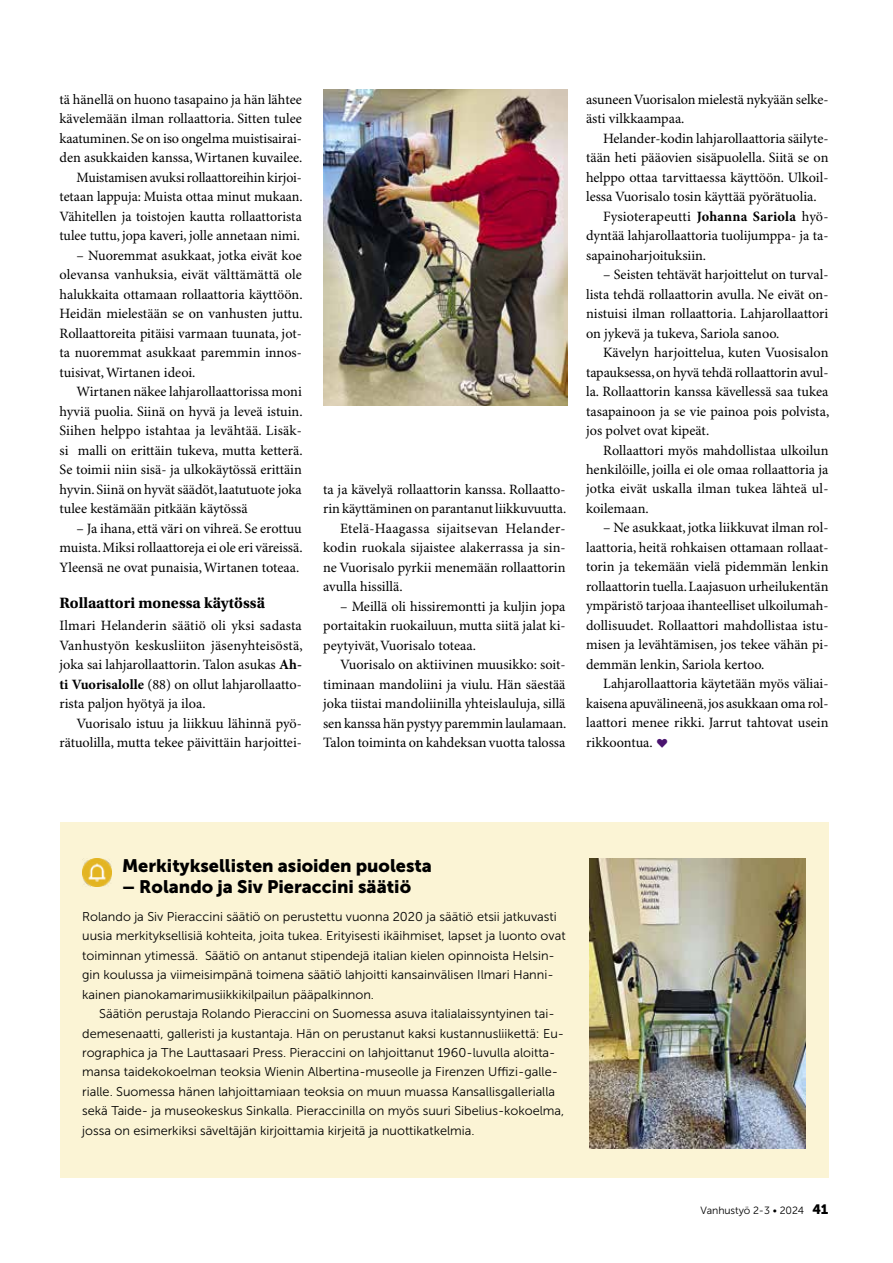
<style>
.page{position:relative;width:893px;height:1263px;background:#fff}
.page>*{position:absolute;margin:0;border:0;box-sizing:border-box;transform-origin:0 0}
.t1{font:18px "Museo Sans 900";color:#000}
.t2{font:700 15.75px "Utopia Std";color:#000}
.t3{font:14.25px/19.5px "Minion Pro";color:#000;text-align:justify}
.t4{font:14.25px "Minion Pro";letter-spacing:.02em;color:#000}
.t5{font:12.75px/19.5px "Museo Sans 300";color:#000}
.t6{font:10.5px "Museo Sans 300";letter-spacing:-.005em;color:#000}
.s1{font-weight:700}
.s2{color:#4a136f}
.s3{font-family:"Museo Sans 900";font-size:13.5px}
</style>
<div class="page">
<div style="left:60px;top:822px;width:768px;height:356px;background:#fbf4d5"></div>
<img style="left:589px;top:858px;width:216px;height:291px">
<img style="left:323px;top:89px;width:245px;height:317px">
<img style="left:82px;top:858px;width:29px;height:29px">
<p class="t3" style="left:60px;top:90px;width:245px;text-align:right">tä hänellä on huono tasapaino ja hän lähtee kävelemään ilman rollaattoria. Sitten tulee kaatuminen. Se on iso ongelma muistisairai&shy;den asukkaiden kanssa, Wirtanen kuvailee.<br>Muistamisen avuksi rollaattoreihin kirjoi&shy;tetaan lappuja: Muista ottaa minut mukaan.<br>Vähitellen ja toistojen kautta rollaattorista tulee tuttu, jopa kaveri, jolle annetaan nimi.</p>
<p class="t3" style="left:60px;top:246px;width:245px;text-indent:17px">– Nuoremmat asukkaat, jotka eivät koe olevansa vanhuksia, eivät välttämättä ole halukkaita ottamaan rollaattoria käyttöön.<br>Heidän mielestään se on vanhusten juttu.<br>Rollaattoreita pitäisi varmaan tuunata, jot&shy;ta nuoremmat asukkaat paremmin innos&shy;tuisivat, Wirtanen ideoi.</p>
<p class="t3" style="left:60px;top:382px;width:245px;text-indent:17px">Wirtanen näkee lahjarollaattorissa moni hyviä puolia. Siinä on hyvä ja leveä istuin.<br>Siihen helppo istahtaa ja levähtää. Lisäk&shy;si malli on erittäin tukeva, mutta ketterä.<br>Se toimii niin sisä- ja ulkokäytössä erittäin hyvin. Siinä on hyvät säädöt, laatutuote joka tulee kestämään pitkään käytössä</p>
<p class="t3" style="left:60px;top:519px;width:245px;text-indent:17px">– Ja ihana, että väri on vihreä. Se erottuu muista. Miksi rollaattoreja ei ole eri väreissä.<br>Yleensä ne ovat punaisia, Wirtanen toteaa.</p>
<p class="t2" style="left:60px;top:593px;width:207px">Rollaattori monessa käytössä</p>
<p class="t3" style="left:60px;top:616px;width:245px">Ilmari Helanderin säätiö oli yksi sadasta Vanhustyön keskusliiton jäsenyhteisöstä, joka sai lahjarollaattorin. Talon asukas <span class="s1">Ah&shy;ti Vuorisalolle</span> (88) on ollut lahjarollaatto&shy;rista paljon hyötyä ja iloa.</p>
<p class="t3" style="left:60px;top:714px;width:244px;text-align:right">Vuorisalo istuu ja liikkuu lähinnä pyö&shy;rätuolilla, mutta tekee päivittäin harjoittei-</p>
<p class="t3" style="left:323px;top:480px;width:244px">ta ja kävelyä rollaattorin kanssa. Rollaatto-</p>
<p class="t3" style="left:323px;top:499px;width:245px">rin käyttäminen on parantanut liikkuvuutta.</p>
<p class="t4" style="left:340px;top:520px;width:227px">Etelä-Haagassa sijaitsevan Helander-</p>
<p class="t3" style="left:323px;top:538px;width:244px">kodin ruokala sijaistee alakerrassa ja sin-</p>
<p class="t3" style="left:323px;top:558px;width:244px">ne Vuorisalo pyrkii menemään rollaattorin</p>
<p class="t3" style="left:323px;top:577px;width:81px">avulla hissillä.</p>
<p class="t3" style="left:323px;top:597px;width:244px;text-indent:17px">– Meillä oli hissiremontti ja kuljin jopa portaitakin ruokailuun, mutta siitä jalat ki&shy;peytyivät, Vuorisalo toteaa.</p>
<p class="t3" style="left:323px;top:655px;width:245px;text-indent:17px">Vuorisalo on aktiivinen muusikko: soit&shy;timinaan mandoliini ja viulu. Hän säestää joka tiistai mandoliinilla yhteislauluja, sillä sen kanssa hän pystyy paremmin laulamaan.<br>Talon toiminta on kahdeksan vuotta talossa</p>
<p class="t3" style="left:586px;top:90px;width:244px">asuneen Vuorisalon mielestä nykyään selke&shy;ästi vilkkaampaa.</p>
<p class="t3" style="left:603px;top:129px;width:227px">Helander-kodin lahjarollaattoria säilyte-</p>
<p class="t3" style="left:586px;top:148px;width:244px">tään heti pääovien sisäpuolella. Siitä se on</p>
<p class="t3" style="left:586px;top:168px;width:244px">helppo ottaa tarvittaessa käyttöön. Ulkoil-</p>
<p class="t3" style="left:586px;top:187px;width:232px">lessa Vuorisalo tosin käyttää pyörätuolia.</p>
<p class="t3" style="left:603px;top:207px;width:227px">Fysioterapeutti <span class="s1">Johanna Sariola</span> hyö-</p>
<p class="t3" style="left:586px;top:226px;width:244px">dyntää lahjarollaattoria tuolijumppa- ja ta-</p>
<p class="t3" style="left:586px;top:246px;width:122px">sapainoharjoituksiin.</p>
<p class="t3" style="left:586px;top:265px;width:244px;text-indent:17px">– Seisten tehtävät harjoittelut on turval&shy;lista tehdä rollaattorin avulla. Ne eivät on&shy;nistuisi ilman rollaattoria. Lahjarollaattori on jykevä ja tukeva, Sariola sanoo.</p>
<p class="t3" style="left:586px;top:343px;width:245px;text-indent:17px">Kävelyn harjoittelua, kuten Vuosisalon tapauksessa, on hyvä tehdä rollaattorin avul&shy;la. Rollaattorin kanssa kävellessä saa tukea tasapainoon ja se vie painoa pois polvista, jos polvet ovat kipeät.</p>
<p class="t3" style="left:586px;top:441px;width:244px;text-indent:17px">Rollaattori myös mahdollistaa ulkoilun henkilöille, joilla ei ole omaa rollaattoria ja jotka eivät uskalla ilman tukea lähteä ul&shy;koilemaan.</p>
<p class="t3" style="left:586px;top:519px;width:244px;text-indent:17px">– Ne asukkaat, jotka liikkuvat ilman rol&shy;laattoria, heitä rohkaisen ottamaan rollaat&shy;torin ja tekemään vielä pidemmän lenkin rollaattorin tuella. Laajasuon urheilukentän ympäristö tarjoaa ihanteelliset ulkoilumah&shy;dollisuudet. Rollaattori mahdollistaa istu&shy;misen ja levähtämisen, jos tekee vähän pi&shy;demmän lenkin, Sariola kertoo.</p>
<p class="t3" style="left:586px;top:675px;width:244px;text-indent:17px">Lahjarollaattoria käytetään myös väliai&shy;kaisena apuvälineenä, jos asukkaan oma rol&shy;laattori menee rikki. Jarrut tahtovat usein rikkoontua. <span class="s2">♥</span></p>
<p class="t1" style="left:122px;top:855px;width:311px">Merkityksellisten asioiden puolesta</p>
<p class="t1" style="left:122px;top:876px;width:291px">– Rolando ja Siv Pieraccini säätiö</p>
<p class="t5" style="left:82px;top:906px;width:485px">Rolando ja Siv Pieraccini säätiö on perustettu vuonna 2020 ja säätiö etsii jatkuvasti uusia merkityksellisiä kohteita, joita tukea. Erityisesti ikäihmiset, lapset ja luonto ovat toiminnan ytimessä. Säätiö on antanut stipendejä italian kielen opinnoista Helsin&shy;gin koulussa ja viimeisimpänä toimena säätiö lahjoitti kansainvälisen Ilmari Hanni&shy;kainen pianokamarimusiikkikilpailun pääpalkinnon.</p>
<p class="t5" style="left:82px;top:1004px;width:484px;text-indent:17px">Säätiön perustaja Rolando Pieraccini on Suomessa asuva italialaissyntyinen tai&shy;demesenaatti, galleristi ja kustantaja. Hän on perustanut kaksi kustannusliikettä: Eu&shy;rographica ja The Lauttasaari Press. Pieraccini on lahjoittanut 1960-luvulla aloitta&shy;mansa taidekokoelman teoksia Wienin Albertina-museolle ja Firenzen Uffizi-galle&shy;rialle. Suomessa hänen lahjoittamiaan teoksia on muun muassa Kansallisgallerialla sekä Taide- ja museokeskus Sinkalla. Pieraccinilla on myös suuri Sibelius-kokoelma, jossa on esimerkiksi säveltäjän kirjoittamia kirjeitä ja nuottikatkelmia.</p>
<p class="t6" style="left:701px;top:1204px;width:129px">Vanhustyö 2-3 • 2024 <span class="s3">41</span></p>
</div>
